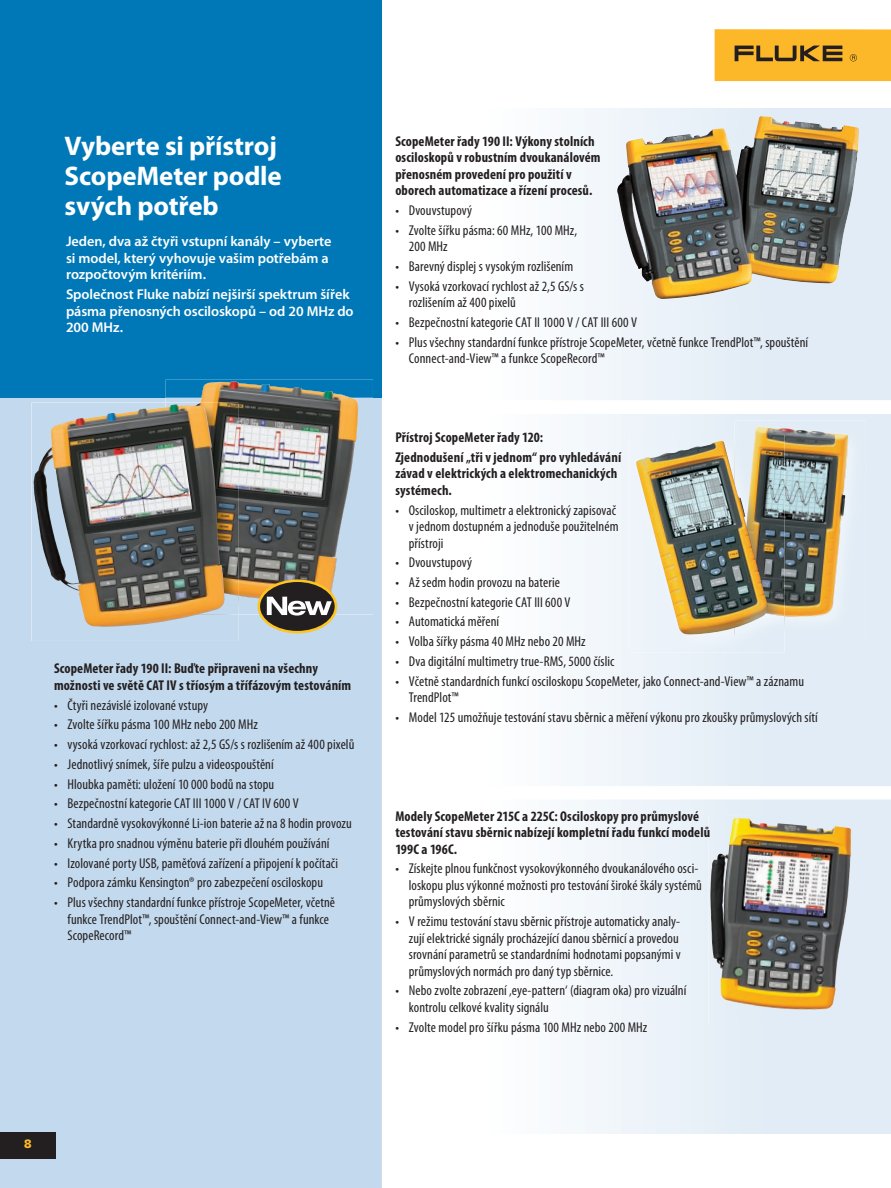
<style>
.page{position:relative;width:891px;height:1188px;background:#fff}
.page>*{position:absolute;margin:0;border:0;box-sizing:border-box;transform-origin:0 0}
.t1{font:700 27px/30px "Myriad Pro";letter-spacing:-.005em;color:#fff}
.t2{font:condensed 14.25px/16.5px "Myriad Pro";letter-spacing:.005em;color:#231f20}
.t3{font:700 condensed 14.25px/16.5px "Myriad Pro";letter-spacing:.01em;color:#231f20}
.t4{font:600 14.25px/16.5px "Myriad Pro";letter-spacing:-.005em;color:#fff}
.t5{font:700 12px "Boton Pro";color:#fcb828}
.s1{color:#1d1b1f}
</style>
<div class="page">
<svg style="left:573px;top:108px;width:318px;height:292px"></svg>
<svg style="left:573px;top:414px;width:318px;height:372px"></svg>
<svg style="left:573px;top:800px;width:318px;height:334px"></svg>
<div style="left:478px;top:827px;width:230px;height:13px;background:#f3f7fb"></div>
<div style="left:0;top:398px;width:382px;height:790px;background:#c3d9ed"></div>
<div style="left:0;top:0;width:382px;height:398px;background:#0078b7"></div>
<img style="left:615px;top:115px;width:258px;height:198px">
<img style="left:617px;top:118px;width:242px;height:181px">
<div style="left:708px;top:816px;width:158px;height:208px;background:#e1ecf6"></div>
<svg style="left:708px;top:827px;width:2px;height:13px"></svg>
<img style="left:710px;top:818px;width:141px;height:192px">
<div style="left:166px;top:398px;width:207px;height:216px;background:#c3d9ed"></div>
<img style="left:166px;top:397px;width:207px;height:1px">
<img style="left:201px;top:381px;width:157px;height:220px">
<img style="left:32px;top:403px;width:206px;height:238px">
<img style="left:166px;top:403px;width:72px;height:211px">
<img style="left:167px;top:403px;width:34px;height:99px">
<img style="left:33px;top:405px;width:141px;height:135px">
<div style="left:259px;top:581px;width:77px;height:51px;background:#231f20;border-radius:50%"></div>
<div style="left:258px;top:579px;width:79px;height:54px;border:3px solid #fec422;border-radius:50%"></div>
<svg style="left:267px;top:597px;width:65px;height:19px"></svg>
<img style="left:735px;top:420px;width:131px;height:215px">
<img style="left:755px;top:427px;width:94px;height:190px">
<img style="left:630px;top:435px;width:155px;height:217px">
<img style="left:735px;top:435px;width:50px;height:200px">
<img style="left:740px;top:435px;width:45px;height:181px">
<img style="left:636px;top:441px;width:132px;height:194px">
<div style="left:715px;top:29px;width:176px;height:52px;background:#fcb828"></div>
<svg style="left:735px;top:46px;width:107px;height:15px"></svg>
<svg style="left:850px;top:54px;width:7px;height:7px"></svg>
<div style="left:0;top:1132px;width:55px;height:27px;background:#231f20"></div>
<h1 class="t1" style="left:64px;top:133px;width:219px">Vyberte si přístroj<br>ScopeMeter podle svých potřeb</h1>
<p class="t4" style="left:66px;top:234px;width:267px">Jeden, dva až čtyři vstupní kanály – vyberte si model, který vyhovuje vašim potřebám a rozpočtovým kritériím.</p>
<p class="t4" style="left:66px;top:287px;width:289px">Společnost Fluke nabízí nejširší spektrum šířek pásma přenosných osciloskopů – od 20 MHz do<br>200 MHz.</p>
<p class="t3" style="left:54px;top:662px;width:299px">ScopeMeter řady 190 II: Buďte připraveni na všechny možnosti ve světě CAT IV s tříosým a třífázovým testováním</p>
<p class="t2" style="left:54px;top:698px;width:156px">• Čtyři nezávislé izolované vstupy</p>
<p class="t2" style="left:54px;top:718px;width:205px">• Zvolte šířku pásma 100 MHz nebo 200 MHz</p>
<p class="t2" style="left:54px;top:737px;width:302px">• vysoká vzorkovací rychlost: až 2,5 GS/s s rozlišením až 400 pixelů</p>
<p class="t2" style="left:54px;top:757px;width:221px">• Jednotlivý snímek, šíře pulzu a videospouštění</p>
<p class="t2" style="left:54px;top:777px;width:222px">• Hloubka paměti: uložení 10 000 bodů na stopu</p>
<p class="t2" style="left:54px;top:797px;width:246px">• Bezpečnostní kategorie CAT III 1000 V / CAT IV 600 V</p>
<p class="t2" style="left:54px;top:816px;width:299px">• Standardně vysokovýkonné Li-ion baterie až na 8 hodin provozu</p>
<p class="t2" style="left:54px;top:836px;width:277px">• Krytka pro snadnou výměnu baterie při dlouhém používání</p>
<p class="t2" style="left:54px;top:856px;width:286px">• Izolované porty USB, paměťová zařízení a připojení k počítači</p>
<p class="t2" style="left:54px;top:876px;width:271px">• Podpora zámku Kensington® pro zabezpečení osciloskopu</p>
<p class="t2" style="left:67px;top:895px;width:269px;text-indent:-13px">• Plus všechny standardní funkce přístroje ScopeMeter, včetně funkce TrendPlot™, spouštění Connect-and-View™ a funkce<br>ScopeRecord™</p>
<p class="t3" style="left:395px;top:134px;width:207px">ScopeMeter řady 190 II: Výkony stolních osciloskopů v robustním dvoukanálovém přenosném provedení pro použití v oborech automatizace a řízení procesů.</p>
<p class="t2" style="left:395px;top:203px;width:78px">• Dvouvstupový</p>
<p class="t2" style="left:409px;top:223px;width:170px;text-indent:-13px">• Zvolte šířku pásma: 60 MHz, 100 MHz,<br>200 MHz</p>
<p class="t2" style="left:395px;top:259px;width:179px">• Barevný displej s vysokým rozlišením</p>
<p class="t2" style="left:409px;top:279px;width:177px;text-indent:-13px">• Vysoká vzorkovací rychlost až 2,5 GS/s s rozlišením až 400 pixelů</p>
<p class="t2" style="left:395px;top:315px;width:243px">• Bezpečnostní kategorie CAT II 1000 V / CAT III 600 V</p>
<p class="t2" style="left:409px;top:335px;width:401px;text-indent:-13px">• Plus všechny standardní funkce přístroje ScopeMeter, včetně funkce TrendPlot™, spouštění<br>Connect-and-View™ a funkce ScopeRecord™</p>
<p class="t3" style="left:395px;top:429px;width:227px;line-height:19.8px">Přístroj ScopeMeter řady 120:<br>Zjednodušení „tři v jednom“ pro vyhledávání</p>
<p class="t3" style="left:395px;top:467px;width:223px">závad v elektrických a elektromechanických systémech.</p>
<p class="t2" style="left:409px;top:503px;width:211px;text-indent:-13px">• Osciloskop, multimetr a elektronický zapisovač v jednom dostupném a jednoduše použitelném přístroji</p>
<p class="t2" style="left:395px;top:556px;width:78px">• Dvouvstupový</p>
<p class="t2" style="left:395px;top:575px;width:166px">• Až sedm hodin provozu na baterie</p>
<p class="t2" style="left:395px;top:595px;width:177px">• Bezpečnostní kategorie CAT III 600 V</p>
<p class="t2" style="left:395px;top:615px;width:105px">• Automatická měření</p>
<p class="t2" style="left:395px;top:635px;width:192px">• Volba šířky pásma 40 MHz nebo 20 MHz</p>
<p class="t2" style="left:395px;top:654px;width:221px">• Dva digitální multimetry true-RMS, 5000 číslic</p>
<p class="t2" style="left:409px;top:674px;width:397px;text-indent:-13px">• Včetně standardních funkcí osciloskopu ScopeMeter, jako Connect-and-View™ a záznamu<br>TrendPlot™</p>
<p class="t2" style="left:395px;top:710px;width:424px">• Model 125 umožňuje testování stavu sběrnic a měření výkonu pro zkoušky průmyslových sítí</p>
<p class="t3" style="left:395px;top:809px;width:316px">Modely ScopeMeter 215C a 225C: Osciloskopy pro průmyslové testování stavu sběrnic nabízejí kompletní řadu funkcí model<span class="s1">ů<br></span>199C a 196C.</p>
<p class="t2" style="left:409px;top:862px;width:295px;text-indent:-13px">• Získejte plnou funkčnost vysokovýkonného dvoukanálového osci&shy;loskopu plus výkonné možnosti pro testování široké škály systémů průmyslových sběrnic</p>
<p class="t2" style="left:409px;top:914px;width:274px;text-indent:-13px">• V režimu testování stavu sběrnic přístroje automaticky analy&shy;zují elektrické signály procházející danou sběrnicí a provedou srovnání parametrů se standardními hodnotami popsanými v průmyslových normách pro daný typ sběrnice.</p>
<p class="t2" style="left:409px;top:984px;width:279px;text-indent:-13px">• Nebo zvolte zobrazení ‚eye-pattern‘ (diagram oka) pro vizuální kontrolu celkové kvality signálu</p>
<p class="t2" style="left:395px;top:1020px;width:254px">• Zvolte model pro šířku pásma 100 MHz nebo 200 MHz</p>
<p class="t5" style="left:24px;top:1139px;width:9px">8</p>
</div>
